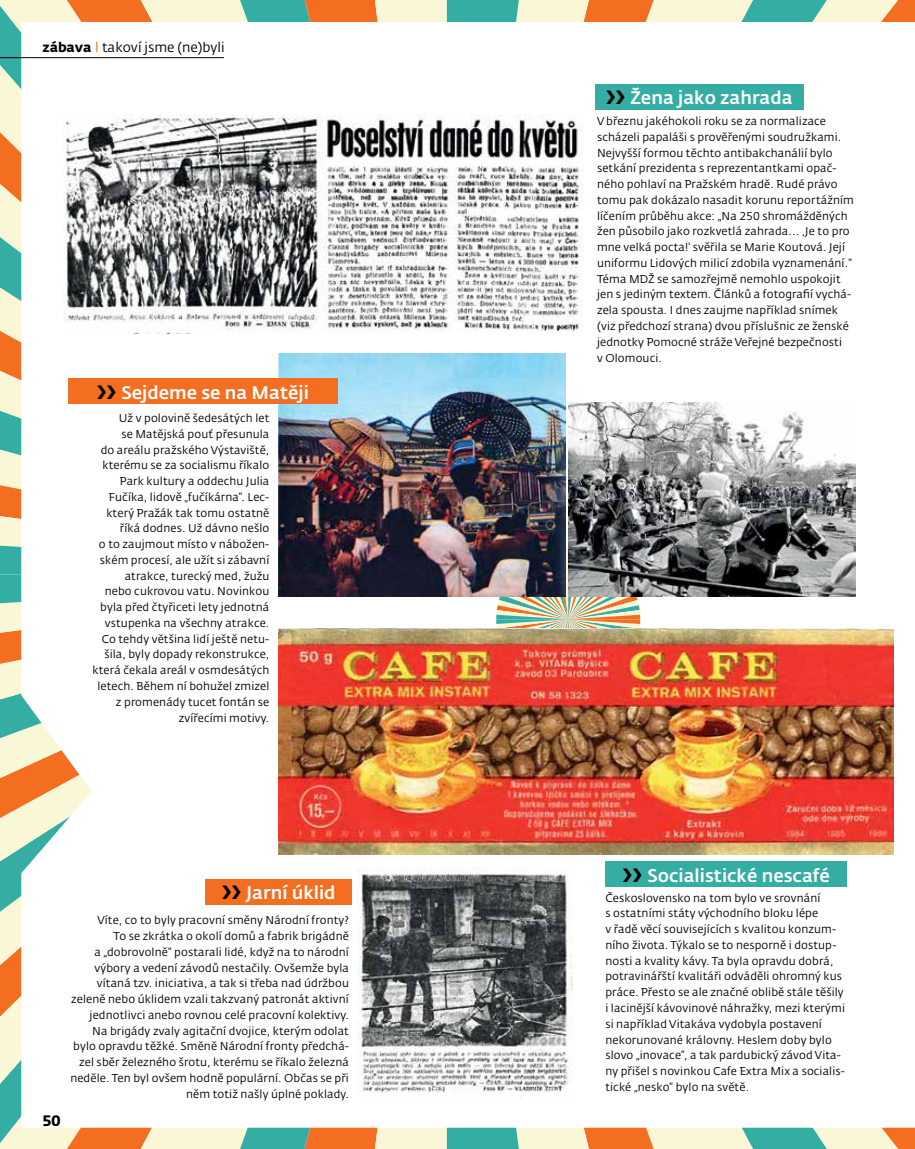
<style>
.page{position:relative;width:915px;height:1149px;background:#fff}
.page>*{position:absolute;margin:0;border:0;box-sizing:border-box;transform-origin:0 0}
.t1{font:500 18px "CD Fedra";color:#fff}
.t2{font:700 15px "CD Fedra";color:#000}
.t3{font:13.5px "CD Fedra";color:#000}
.t4{font:11.25px/15.8px "CD Fedra";letter-spacing:.01em;color:#000;text-align:right}
.s1{font-weight:700}
.s2{color:#f36e21}
</style>
<div class="page">
<img style="left:0;top:0;width:914px;height:1148px">
<p class="t3" style="left:43px;top:40px;width:183px"><span class="s1">zábava</span> <span class="s2">l</span> takoví jsme (ne)byli</p>
<p class="t1" style="left:121px;top:381px;width:189px">Sejdeme se na Matěji</p>
<p class="t4" style="left:92px;top:410px;width:178px">Už v polovině šedesátých let<br>se Matějská pouť přesunula<br>do areálu pražského Výstaviště, kterému se za socialismu říkalo<br>Park kultury a oddechu Julia<br>Fučíka, lidově „fučíkárna“. Lec&shy;který Pražák tak tomu ostatně říká dodnes. Už dávno nešlo<br>o to zaujmout místo v nábožen&shy;ském procesí, ale užít si zábavní atrakce, turecký med, žužu<br>nebo cukrovou vatu. Novinkou byla před čtyřiceti lety jednotná vstupenka na všechny atrakce.<br>Co tehdy většina lidí ještě netu&shy;šila, byly dopady rekonstrukce, která čekala areál v osmdesátých letech. Během ní bohužel zmizel z promenády tucet fontán se zvířecími motivy.</p>
<p class="t2" style="left:43px;top:1110px;width:19px">50</p>
<p class="t1" style="left:246px;top:881px;width:90px">Jarní úklid</p>
<p class="t4" style="left:70px;top:912px;width:280px">Víte, co to byly pracovní směny Národní fronty?<br>To se zkrátka o okolí domů a fabrik brigádně<br>a „dobrovolně“ postarali lidé, když na to národní výbory a vedení závodů nestačily. Ovšemže byla vítaná tzv. iniciativa, a tak si třeba nad údržbou zeleně nebo úklidem vzali takzvaný patronát aktivní jednotlivci anebo rovnou celé pracovní kolektivy.<br>Na brigády zvaly agitační dvojice, kterým odolat bylo opravdu těžké. Směně Národní fronty předchá&shy;zel sběr železného šrotu, kterému se říkalo železná neděle. Ten byl ovšem hodně populární. Občas se při něm totiž našly úplné poklady.</p>
<p class="t1" style="left:630px;top:87px;width:164px">Žena jako zahrada</p>
<p class="t4" style="left:596px;top:113px;width:258px;text-align:left">V březnu jakéhokoli roku se za normalizace scházeli papaláši s prověřenými soudružkami.<br>Nejvyšší formou těchto antibakchanálií bylo setkání prezidenta s reprezentantkami opač&shy;ného pohlaví na Pražském hradě. Rudé právo tomu pak dokázalo nasadit korunu reportážním líčením průběhu akce: „Na 250 shromážděných žen působilo jako rozkvetlá zahrada... ,Je to pro mne velká pocta!‘ svěřila se Marie Koutová. Její uniformu Lidových milicí zdobila vyznamenání.“ Téma MDŽ se samozřejmě nemohlo uspokojit jen s jediným textem. Článků a fotografií vychá&shy;zela spousta. I dnes zaujme například snímek (viz předchozí strana) dvou příslušnic ze ženské jednotky Pomocné stráže Veřejné bezpečnosti<br>v Olomouci.</p>
<p class="t1" style="left:647px;top:864px;width:184px">Socialistické nescafé</p>
<p class="t4" style="left:605px;top:889px;width:241px;text-align:left">Československo na tom bylo ve srovnání<br>s ostatními státy východního bloku lépe<br>v řadě věcí souvisejících s kvalitou konzum&shy;ního života. Týkalo se to nesporně i dostup&shy;nosti a kvality kávy. Ta byla opravdu dobrá, potravinářští kvalitáři odváděli ohromný kus práce. Přesto se ale značné oblibě stále těšily i lacinější kávovinové náhražky, mezi kterými si například Vitakáva vydobyla postavení nekorunované královny. Heslem doby bylo slovo „inovace“, a tak pardubický závod Vita&shy;ny přišel s novinkou Cafe Extra Mix a socialis&shy;tické „nesko“ bylo na světě.</p>
</div>
